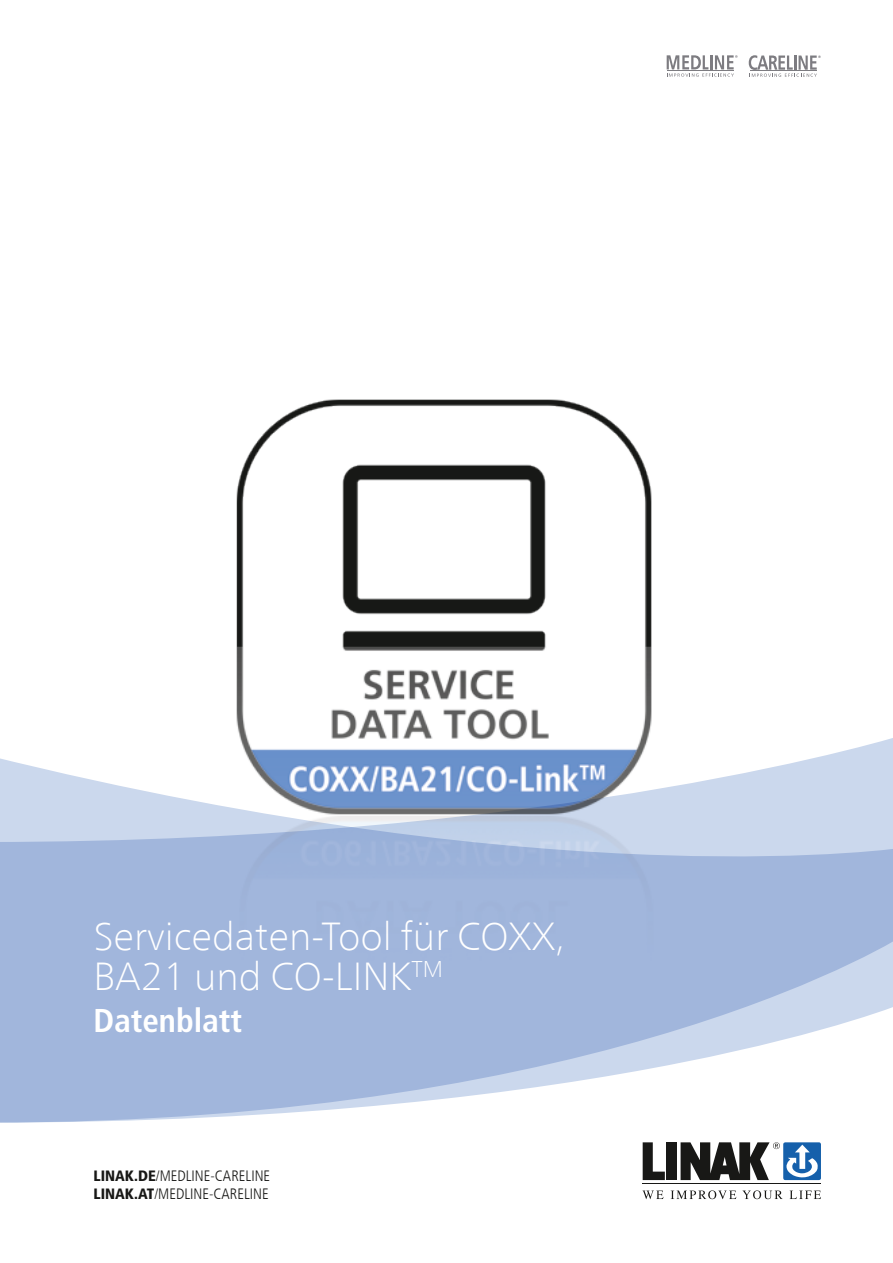
<style>
.page{position:relative;width:893px;height:1263px;background:#fff}
.page>*{position:absolute;margin:0;border:0;box-sizing:border-box;transform-origin:0 0}
.t1{font:100 39px/40.5px "Frutiger Neue LT Com";color:#fff}
.t2{font:700 condensed 33px "Frutiger LT Com";color:#fff}
.t3{font:300 condensed 15px/18px "Frutiger LT Com";color:#181816}
.s1{font-weight:900}
</style>
<div class="page">
<svg style="left:643px;top:1142px;width:22px;height:38px"></svg>
<div style="left:667px;top:1142px;width:10px;height:38px;background:#181816"></div>
<svg style="left:642px;top:1190px;width:21px;height:9px"></svg>
<svg style="left:671px;top:1190px;width:65px;height:9px"></svg>
<svg style="left:742px;top:1190px;width:41px;height:9px"></svg>
<svg style="left:790px;top:1190px;width:31px;height:9px"></svg>
<hr style="left:643px;top:1183px;width:178px;height:1px;background:#181816">
<svg style="left:681px;top:1142px;width:140px;height:38px"></svg>
<svg style="left:0;top:755px;width:893px;height:368px;fill:#a1b6dc"></svg>
<svg style="left:667px;top:55px;width:71px;height:22px"></svg>
<hr style="left:667px;top:71px;width:67px;height:1px;background:#7d7c81">
<svg style="left:749px;top:55px;width:72px;height:22px"></svg>
<hr style="left:750px;top:71px;width:67px;height:1px;background:#7d7c81">
<img style="left:101px;top:399px;width:675px;height:597px">
<h1 class="t1" style="left:94px;top:915px;width:472px">Servicedaten-Tool für COXX,<br>BA21 und CO-LINK<sup>TM</sup></h1>
<h2 class="t2" style="left:94px;top:1001px;width:150px">Datenblatt</h2>
<p class="t3" style="left:94px;top:1167px;width:178px"><span class="s1">LINAK.DE</span>/MEDLINE-CARELINE<br><span class="s1">LINAK.AT</span>/MEDLINE-CARELINE</p>
</div>
